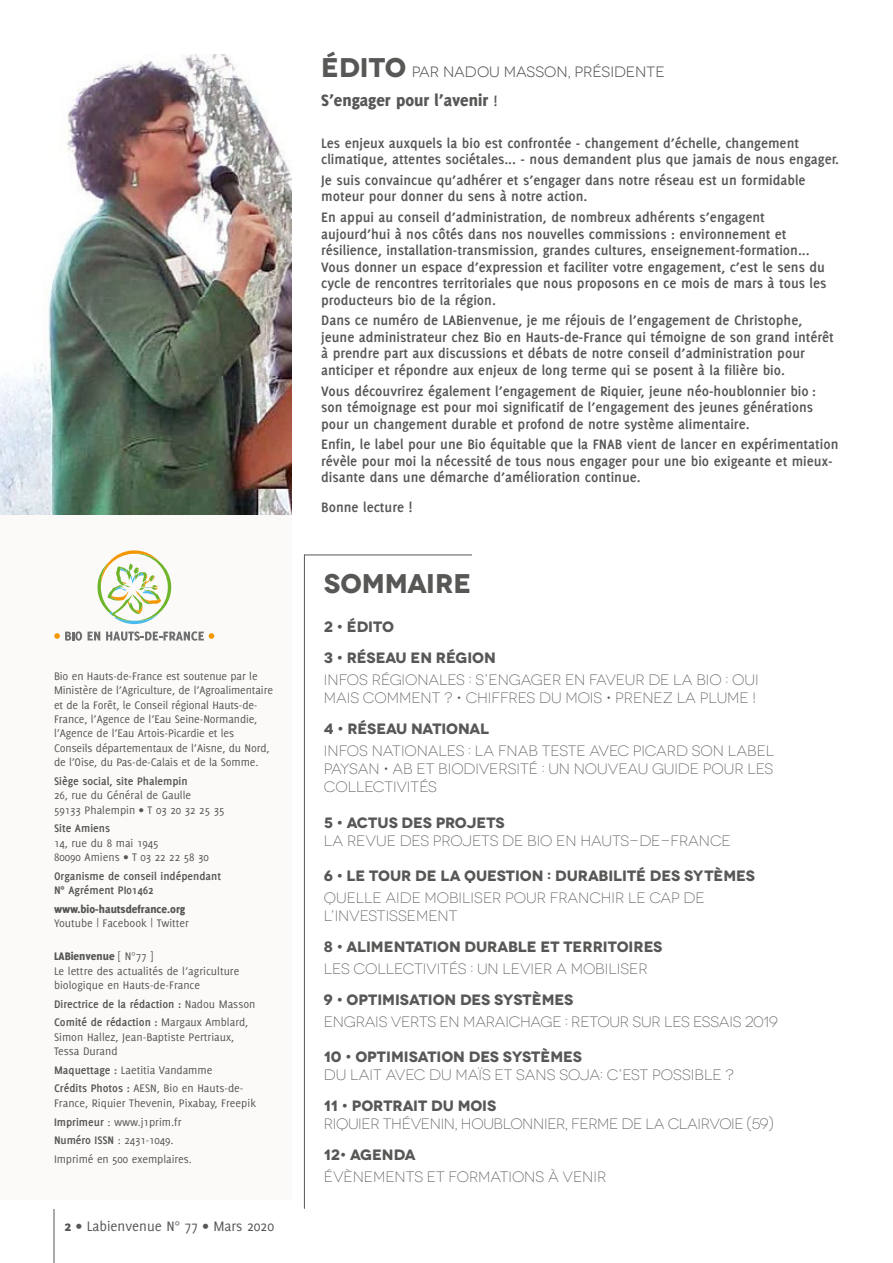
<style>
.page{position:relative;width:893px;height:1263px;background:#fff}
.page>*{position:absolute;margin:0;border:0;box-sizing:border-box;transform-origin:0 0}
.t1{font:700 27px "Novecentowide";color:#575756}
.t2{font:800 18px "Delicious";color:#575756}
.t3{font:700 15px/16.5px "Delicious";color:#575756}
.t4{font:300 15px/18px "Novecentowide";letter-spacing:-.005em;color:#575756}
.t5{font:700 15px/30.8px "Novecentowide";color:#575756}
.t6{font:15px "Novecentowide";color:#575756}
.t7{font:15px "Delicious";color:#575756}
.t8{font:12px/14.4px "Delicious";letter-spacing:-.005em;color:#575756}
.t9{font:700 12px/14.4px "Delicious";color:#575756}
.t10{font:800 12px "Delicious";color:#575756}
.s1{font-weight:800}
.s2{font-weight:400}
.s3{font-weight:700}
.s4{font-weight:700;font-size:27px}
.s5{font-weight:700;font-size:15px}
</style>
<div class="page">
<hr style="left:54px;top:1209px;width:1px;height:54px;background:#575756">
<div style="left:0;top:509px;width:291px;height:690px;background:#fbfaf8"></div>
<hr style="left:304px;top:555px;width:1px;height:654px;background:#575756">
<hr style="left:304px;top:555px;width:168px;height:1px;background:#575756">
<svg style="left:97px;top:550px;width:74px;height:74px"></svg>
<svg style="left:54px;top:631px;width:28px;height:10px"></svg>
<svg style="left:88px;top:632px;width:12px;height:8px"></svg>
<svg style="left:106px;top:631px;width:108px;height:10px"></svg>
<img style="left:0;top:54px;width:291px;height:460px">
<p class="t8" style="left:54px;top:668px;width:220px">Bio en Hauts-de-France est soutenue par le Ministère de l’Agriculture, de l’Agroalimentaire et de la Forêt, le Conseil régional Hauts-de-France, l’Agence de l’Eau Seine-Normandie, l’Agence de l’Eau Artois-Picardie et les Conseils départementaux de l’Aisne, du Nord, de l’Oise, du Pas-de-Calais et de la Somme.</p>
<p class="t9" style="left:54px;top:774px;width:135px">Siège social, site Phalempin</p>
<p class="t8" style="left:54px;top:788px;width:172px">26, rue du Général de Gaulle<br>59133 Phalempin • T 03 20 32 25 35</p>
<p class="t9" style="left:54px;top:821px;width:58px">Site Amiens</p>
<p class="t8" style="left:54px;top:835px;width:156px">14, rue du 8 mai 1945<br>80090 Amiens • T 03 22 22 58 30</p>
<p class="t9" style="left:54px;top:868px;width:169px">Organisme de conseil indépendant<br>N° Agrément PI01462</p>
<p class="t10" style="left:54px;top:902px;width:133px">www.bio-hautsdefrance.org</p>
<p class="t8" style="left:54px;top:916px;width:137px">Youtube | Facebook | Twitter</p>
<p class="t8" style="left:54px;top:949px;width:187px"><span class="s1">LABienvenue</span> [ N°77 ]<br>Le lettre des actualités de l’agriculture biologique en Hauts-de-France</p>
<p class="t9" style="left:54px;top:994px;width:203px;line-height:18.6px">Directrice de la rédaction : <span class="s2">Nadou Masson<br></span>Comité de rédaction : <span class="s2">Margaux Amblard,</span></p>
<p class="t8" style="left:54px;top:1029px;width:182px">Simon Hallez, Jean-Baptiste Pertriaux,<br>Tessa Durand</p>
<p class="t8" style="left:54px;top:1060px;width:191px;line-height:18.6px"><span class="s3">Maquettage :</span> Laetitia Vandamme<br><span class="s3">Crédits Photos :</span> AESN, Bio en Hauts-de-</p>
<p class="t8" style="left:54px;top:1093px;width:203px;line-height:18.6px">France, Riquier Thevenin, Pixabay, Freepik<br><span class="s3">Imprimeur</span> : www.j1prim.fr<br><span class="s3">Numéro ISSN</span> : 2431-1049.<br>Imprimé en 500 exemplaires.</p>
<p class="t7" style="left:65px;top:1218px;width:211px"><span class="s1">2</span> • Labienvenue N° 77 • Mars 2020</p>
<p class="t6" style="left:321px;top:63px;width:345px"><span class="s4">ÉDITO</span> PAR NADOU MASSON, PRÉSIDENTE</p>
<p class="t2" style="left:321px;top:90px;width:178px">S’engager pour l’avenir <span class="s5">!</span></p>
<p class="t3" style="left:321px;top:134px;width:519px">Les enjeux auxquels la bio est confrontée - changement d’échelle, changement climatique, attentes sociétales... - nous demandent plus que jamais de nous engager.</p>
<p class="t3" style="left:321px;top:172px;width:486px">Je suis convaincue qu’adhérer et s’engager dans notre réseau est un formidable moteur pour donner du sens à notre action.</p>
<p class="t3" style="left:321px;top:209px;width:507px">En appui au conseil d’administration, de nombreux adhérents s’engagent aujourd’hui à nos côtés dans nos nouvelles commissions : environnement et résilience, installation-transmission, grandes cultures, enseignement-formation...<br>Vous donner un espace d’expression et faciliter votre engagement, c’est le sens du cycle de rencontres territoriales que nous proposons en ce mois de mars à tous les producteurs bio de la région.</p>
<p class="t3" style="left:321px;top:312px;width:514px">Dans ce numéro de LABienvenue, je me réjouis de l’engagement de Christophe, jeune administrateur chez Bio en Hauts-de-France qui témoigne de son grand intérêt à prendre part aux discussions et débats de notre conseil d’administration pour anticiper et répondre aux enjeux de long terme qui se posent à la filière bio.</p>
<p class="t3" style="left:321px;top:382px;width:496px">Vous découvrirez également l’engagement de Riquier, jeune néo-houblonnier bio : son témoignage est pour moi significatif de l’engagement des jeunes générations pour un changement durable et profond de notre système alimentaire.</p>
<p class="t3" style="left:321px;top:436px;width:519px">Enfin, le label pour une Bio équitable que la FNAB vient de lancer en expérimentation révèle pour moi la nécessité de tous nous engager pour une bio exigeante et mieux&shy;disante dans une démarche d’amélioration continue.</p>
<p class="t3" style="left:321px;top:498px;width:93px">Bonne lecture !</p>
<h1 class="t1" style="left:324px;top:566px;width:149px">SOMMAIRE</h1>
<p class="t5" style="left:324px;top:611px;width:173px">2 • ÉDITO<br>3 • RÉSEAU EN RÉGION</p>
<p class="t4" style="left:324px;top:671px;width:436px">INFOS RÉGIONALES : S’ENGAGER EN FAVEUR DE LA BIO : OUI<br>MAIS COMMENT ? • CHIFFRES DU MOIS • PRENEZ LA PLUME !</p>
<p class="t5" style="left:324px;top:713px;width:167px">4 • RÉSEAU NATIONAL</p>
<p class="t4" style="left:324px;top:742px;width:452px;text-align:justify">INFOS NATIONALES : LA FNAB TESTE AVEC PICARD SON LABEL PAYSAN • AB ET BIODIVERSITÉ : UN NOUVEAU GUIDE POUR LES COLLECTIVITÉS</p>
<p class="t5" style="left:324px;top:807px;width:182px">5 • ACTUS DES PROJETS</p>
<p class="t4" style="left:324px;top:832px;width:408px">LA REVUE DES PROJETS DE BIO EN HAUTS-DE-FRANCE</p>
<p class="t5" style="left:324px;top:860px;width:433px">6 • LE TOUR DE LA QUESTION : DURABILITÉ DES SYTÈMES</p>
<p class="t4" style="left:324px;top:889px;width:382px">QUELLE AIDE MOBILISER POUR FRANCHIR LE CAP DE<br>L’INVESTISSEMENT</p>
<p class="t5" style="left:324px;top:931px;width:340px">8 • ALIMENTATION DURABLE ET TERRITOIRES</p>
<p class="t4" style="left:324px;top:960px;width:325px">LES COLLECTIVITÉS : UN LEVIER A MOBILISER</p>
<p class="t5" style="left:324px;top:984px;width:251px">9 • OPTIMISATION DES SYSTÈMES</p>
<p class="t4" style="left:324px;top:1013px;width:456px">ENGRAIS VERTS EN MARAICHAGE : RETOUR SUR LES ESSAIS 2019</p>
<p class="t5" style="left:324px;top:1042px;width:260px">10 • OPTIMISATION DES SYSTÈMES</p>
<p class="t4" style="left:324px;top:1066px;width:411px">DU LAIT AVEC DU MAÏS ET SANS SOJA: C’EST POSSIBLE ?</p>
<p class="t5" style="left:324px;top:1090px;width:174px">11 • PORTRAIT DU MOIS</p>
<p class="t4" style="left:324px;top:1115px;width:451px">RIQUIER THÉVENIN, HOUBLONNIER, FERME DE LA CLAIRVOIE (59)</p>
<p class="t5" style="left:324px;top:1139px;width:93px">12• AGENDA</p>
<p class="t4" style="left:324px;top:1168px;width:284px">ÉVÈNEMENTS ET FORMATIONS À VENIR</p>
</div>
